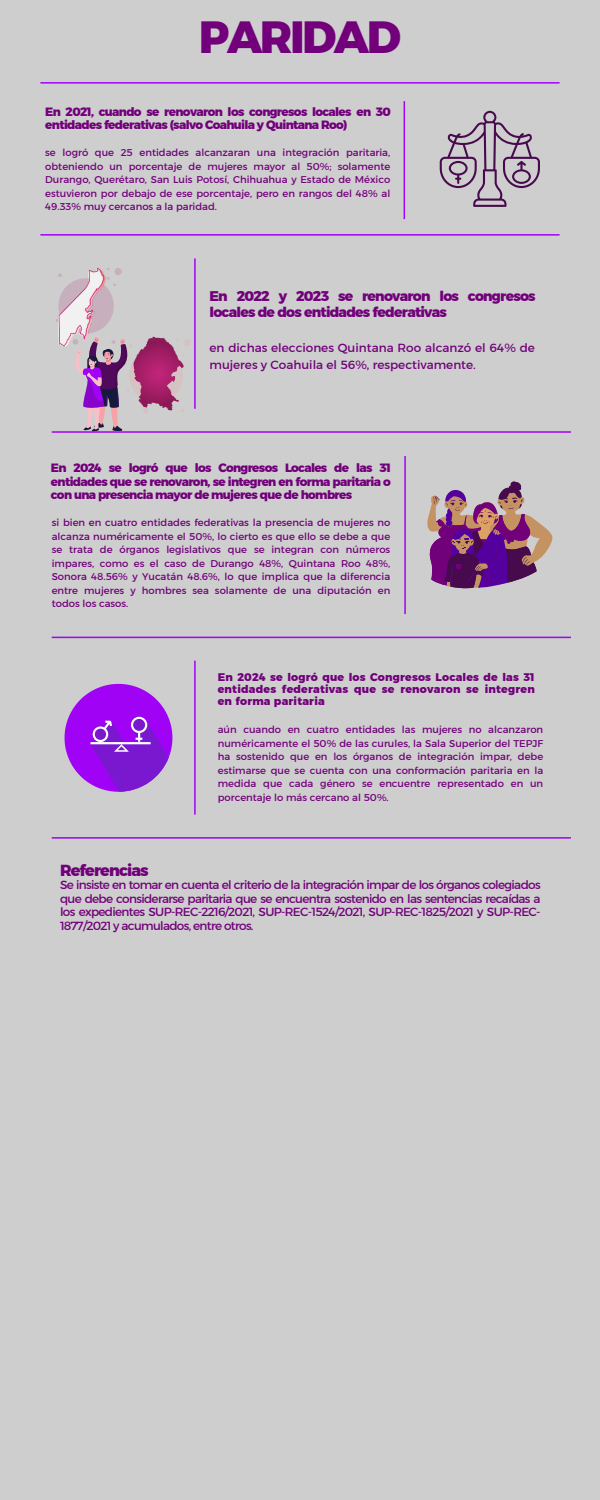
<style>
.page{position:relative;width:600px;height:1500px;background:#cecece}
.page>*{position:absolute;margin:0;border:0;box-sizing:border-box;transform-origin:0 0}
.t1{font:700 45px "Kief Montaser Extra";letter-spacing:-.055em;color:#71007a}
.t2{font:700 16px "Kief Montaser Extra";letter-spacing:-.055em;color:#71007a}
.t3{font:700 14px/15.8px "Kief Montaser Extra";letter-spacing:-.055em;color:#71007a}
.t4{font:12px/13.5px "Kief Montaser Regular";color:#71007a}
.t5{font:700 12px/13.5px "Kief Montaser Extra";letter-spacing:-.055em;color:#71007a}
.t6{font:700 11px/12px "Kief Montaser Extra";letter-spacing:.015em;color:#71007a;text-align:justify}
.t7{font:10px/13.5px "Kief Montaser Regular";color:#71007a;text-align:justify}
</style>
<div class="page">
<hr style="left:40px;top:82px;width:520px;height:2px;background:#a002f5">
<hr style="left:52px;top:431px;width:519px;height:2px;background:#a002f5">
<hr style="left:52px;top:637px;width:519px;height:1px;background:#a002f5">
<hr style="left:52px;top:837px;width:519px;height:2px;background:#a002f5">
<hr style="left:404px;top:101px;width:1px;height:118px;background:#a002f5">
<hr style="left:404px;top:456px;width:2px;height:158px;background:#a002f5">
<hr style="left:194px;top:258px;width:2px;height:151px;background:#a002f5">
<hr style="left:194px;top:661px;width:2px;height:154px;background:#a002f5">
<hr style="left:40px;top:234px;width:520px;height:2px;background:#a002f5">
<svg style="left:440px;top:111px;width:100px;height:96px"></svg>
<img style="left:128px;top:331px;width:67px;height:82px">
<img style="left:56px;top:267px;width:66px;height:80px">
<svg style="left:73px;top:337px;width:55px;height:95px"></svg>
<svg style="left:427px;top:481px;width:125px;height:108px"></svg>
<svg style="left:65px;top:684px;width:107px;height:108px"></svg>
<p class="t1" style="left:199px;top:9px;width:204px">PARIDAD</p>
<p class="t5" style="left:45px;top:105px;width:347px">En 2021, cuando se renovaron los congresos locales en 30 entidades federativas (salvo Coahuila y Quintana Roo)</p>
<p class="t7" style="left:45px;top:146px;width:347px">se logró que 25 entidades alcanzaran una integración paritaria, obteniendo un porcentaje de mujeres mayor al 50%; solamente Durango, Querétaro, San Luis Potosí, Chihuahua y Estado de México estuvieron por debajo de ese porcentaje, pero en rangos del 48% al 49.33% muy cercanos a la paridad.</p>
<h2 class="t3" style="left:210px;top:288px;width:328px">En 2022 y 2023 se renovaron los congresos locales de dos entidades federativas</h2>
<h3 class="t4" style="left:210px;top:340px;width:327px;line-height:16.5px">en dichas elecciones Quintana Roo alcanzó el 64% de mujeres y Coahuila el 56%, respectivamente.</h3>
<p class="t5" style="left:51px;top:461px;width:342px;text-align:justify">En 2024 se logró que los Congresos Locales de las 31 entidades que se renovaron, se integren en forma paritaria o con una presencia mayor de mujeres que de hombres</p>
<h4 class="t7" style="left:52px;top:516px;width:340px">si bien en cuatro entidades federativas la presencia de mujeres no alcanza numéricamente el 50%, lo cierto es que ello se debe a que se trata de órganos legislativos que se integran con números impares, como es el caso de Durango 48%, Quintana Roo 48%, Sonora 48.56% y Yucatán 48.6%, lo que implica que la diferencia entre mujeres y hombres sea solamente de una diputación en todos los casos.</h4>
<p class="t6" style="left:218px;top:671px;width:319px">En 2024 se logró que los Congresos Locales de las 31 entidades federativas que se renovaron se integren en forma paritaria</p>
<p class="t7" style="left:218px;top:723px;width:327px">aún cuando en cuatro entidades las mujeres no alcanzaron numéricamente el 50% de las curules, la Sala Superior del TEPJF ha sostenido que en los órganos de integración impar, debe estimarse que se cuenta con una conformación paritaria en la medida que cada género se encuentre representado en un porcentaje lo más cercano al 50%.</p>
<p class="t2" style="left:60px;top:860px;width:90px">Referencias</p>
<p class="t4" style="left:60px;top:878px;width:482px;text-align:justify">Se insiste en tomar en cuenta el criterio de la integración impar de los órganos colegiados que debe considerarse paritaria que se encuentra sostenido en las sentencias recaídas a los expedientes SUP-REC-2216/2021, SUP-REC-1524/2021, SUP-REC-1825/2021 y SUP-REC-1877/2021 y acumulados, entre otros.</p>
</div>
